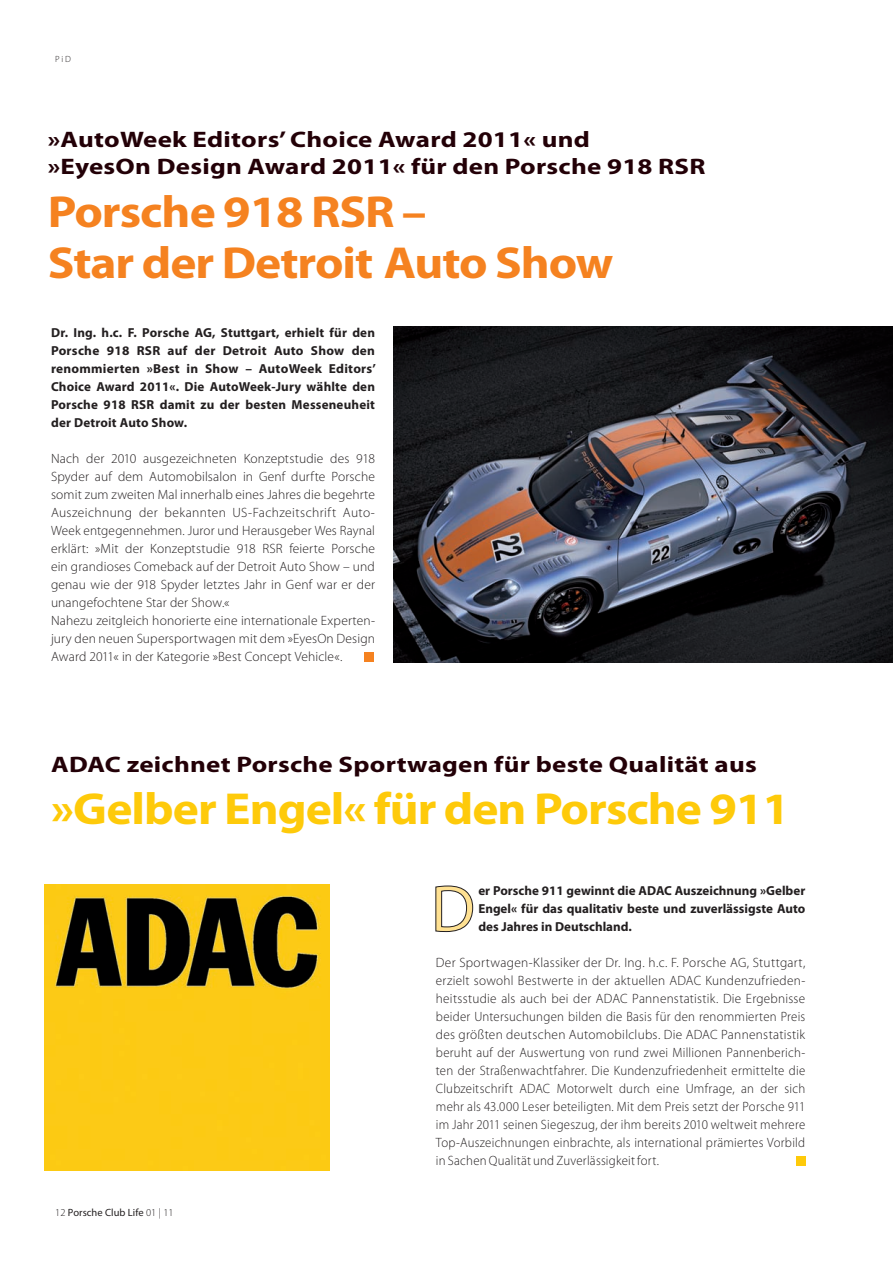
<style>
.page{position:relative;width:893px;height:1263px;background:#fff}
.page>*{position:absolute;margin:0;border:0;box-sizing:border-box;transform-origin:0 0}
.t1{font:66.45px "Myriad Pro";color:#ffe192}
.t2{font:700 45px/51px "Myriad Pro";letter-spacing:-.02em;color:#f58220;scale:1.1 1}
.t3{font:700 45px "Myriad Pro";letter-spacing:-.02em;color:#feca0a;scale:1.1 1}
.t4{font:700 22.5px/27px "Myriad Pro";letter-spacing:.01em;color:#230007;scale:1.2 1}
.t5{font:300 13.5px/18px "Myriad Pro";letter-spacing:.01em;color:#231f20;text-align:justify}
.t6{font:700 13.05px/18px "Myriad Pro";color:#231f20;text-align:justify}
.t7{font:10.5px "Myriad Pro";letter-spacing:.005em;color:#231f20}
.t8{font:300 9px "Myriad Pro";color:#231f20}
.s1{font-weight:300}
</style>
<div class="page">
<img style="left:45px;top:884px;width:285px;height:287px">
<img style="left:393px;top:326px;width:500px;height:336px">
<svg style="left:435px;top:885px;width:38px;height:47px"></svg>
<div style="left:796px;top:1156px;width:9px;height:9px;background:#feca0a"></div>
<div style="left:364px;top:652px;width:10px;height:9px;background:#f58220"></div>
<p class="t8" style="left:55px;top:54px;width:17px">PiD</p>
<h3 class="t4" style="left:48px;top:125px;width:549px">»AutoWeek Editors’ Choice Award 2011« und<br>»EyesOn Design Award 2011« für den Porsche 918 RSR</h3>
<h2 class="t2" style="left:48px;top:184px;width:516px">Porsche 918 RSR –<br>Star der Detroit Auto Show</h2>
<p class="t6" style="left:51px;top:323px;width:326px">Dr. Ing. h.c. F. Porsche AG, Stuttgart, erhielt für den Porsche 918 RSR auf der Detroit Auto Show den renommierten »Best in Show – AutoWeek Editors’ Choice Award 2011«. Die AutoWeek-Jury wählte den Porsche 918 RSR damit zu der besten Messeneuheit der Detroit Auto Show.</p>
<p class="t5" style="left:51px;top:449px;width:325px;text-align:left">Nach der 2010 ausgezeichneten Konzeptstudie des 918<br>Spyder auf dem Automobilsalon in Genf durfte Porsche somit zum zweiten Mal innerhalb eines Jahres die begehrte Auszeichnung der bekannten US-Fachzeitschrift Auto-Week entgegennehmen. Juror und Herausgeber Wes Raynal erklärt: »Mit der Konzeptstudie 918 RSR feierte Porsche ein grandioses Comeback auf der Detroit Auto Show – und genau wie der 918 Spyder letztes Jahr in Genf war er der unangefochtene Star der Show.«<br>Nahezu zeitgleich honorierte eine internationale Experten&shy;jury den neuen Supersportwagen mit dem »EyesOn Design Award 2011« in der Kategorie »Best Concept Vehicle«.</p>
<h3 class="t4" style="left:51px;top:750px;width:590px">ADAC zeichnet Porsche Sportwagen für beste Qualität aus</h3>
<h2 class="t3" style="left:51px;top:780px;width:673px">»Gelber Engel« für den Porsche 911</h2>
<p class="t7" style="left:55px;top:1205px;width:120px"><span class="s1">12</span> Porsche Club Life <span class="s1">01 | 11</span></p>
<h1 class="t1" style="left:431px;top:868px;width:46px">D</h1>
<p class="t6" style="left:478px;top:881px;width:328px">er Porsche 911 gewinnt die ADAC Auszeichnung »Gelber Engel« für das qualitativ beste und zuverlässigste Auto des Jahres in Deutschland.</p>
<p class="t5" style="left:436px;top:953px;width:371px">Der Sportwagen-Klassiker der Dr. Ing. h.c. F. Porsche AG, Stuttgart, erzielt sowohl Bestwerte in der aktuellen ADAC Kundenzufrieden&shy;heitsstudie als auch bei der ADAC Pannenstatistik. Die Ergebnisse beider Untersuchungen bilden die Basis für den renommierten Preis des größten deutschen Automobilclubs. Die ADAC Pannenstatistik beruht auf der Auswertung von rund zwei Millionen Pannenberich&shy;ten der Straßenwachtfahrer. Die Kundenzufriedenheit ermittelte die Clubzeitschrift ADAC Motorwelt durch eine Umfrage, an der sich mehr als 43.000 Leser beteiligten. Mit dem Preis setzt der Porsche 911 im Jahr 2011 seinen Siegeszug, der ihm bereits 2010 weltweit mehrere Top-Auszeichnungen einbrachte, als international prämiertes Vorbild in Sachen Qualität und Zuverlässigkeit fort.</p>
</div>
